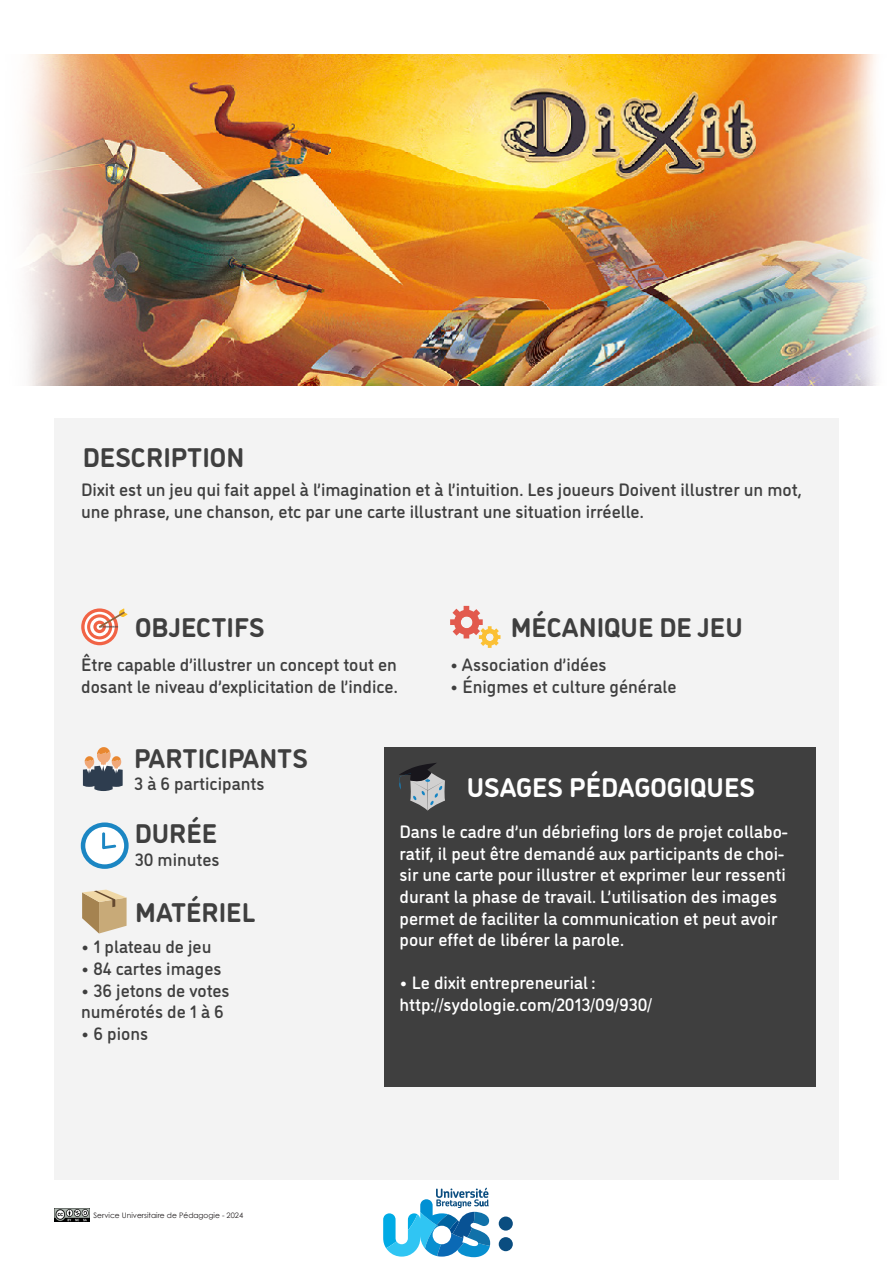
<style>
.page{position:relative;width:893px;height:1263px;background:#fff}
.page>*{position:absolute;margin:0;border:0;box-sizing:border-box;transform-origin:0 0}
.t1{font:700 27px "DI Nosaur";color:#3f3f3f}
.t2{font:700 27px "DI Nosaur";color:#fff}
.t3{font:500 18px/21.6px "DI Nosaur";color:#3f3f3f}
.t4{font:500 18px/21.6px "DI Nosaur";color:#fff}
.t5{font:7.5px "Century Gothic";color:#231f20}
</style>
<div class="page">
<div style="left:54px;top:418px;width:785px;height:761px;background:#f3f3f3"></div>
<div style="left:384px;top:747px;width:432px;height:339px;background:#3f3f3f"></div>
<div style="left:499px;top:1216px;width:14px;height:14px;background:#0a4d80;border-radius:50%"></div>
<div style="left:499px;top:1237px;width:14px;height:14px;background:#0a4d80;border-radius:50%"></div>
<svg style="left:383px;top:1188px;width:107px;height:69px"></svg>
<svg style="left:450px;top:606px;width:50px;height:42px"></svg>
<svg style="left:81px;top:608px;width:47px;height:37px"></svg>
<svg style="left:82px;top:889px;width:45px;height:44px"></svg>
<svg style="left:83px;top:825px;width:43px;height:41px"></svg>
<div style="left:81px;top:822px;width:48px;height:47px;border:4px solid #1b86c3;border-radius:50%"></div>
<svg style="left:105px;top:845px;width:11px;height:4px"></svg>
<hr style="left:102px;top:832px;width:3px;height:17px;background:#1b86c3">
<svg style="left:83px;top:747px;width:40px;height:44px"></svg>
<svg style="left:399px;top:763px;width:46px;height:48px"></svg>
<img style="left:26px;top:54px;width:850px;height:332px">
<img style="left:54px;top:1209px;width:35px;height:12px">
<p class="t1" style="left:83px;top:437px;width:163px">DESCRIPTION</p>
<p class="t3" style="left:81px;top:478px;width:722px">Dixit est un jeu qui fait appel à l’imagination et à l’intuition. Les joueurs Doivent illustrer un mot, une phrase, une chanson, etc par une carte illustrant une situation irréelle.</p>
<p class="t1" style="left:135px;top:607px;width:131px">OBJECTIFS</p>
<p class="t1" style="left:511px;top:607px;width:234px">MÉCANIQUE DE JEU</p>
<p class="t3" style="left:81px;top:653px;width:318px">Être capable d’illustrer un concept tout en dosant le niveau d’explicitation de l’indice.</p>
<p class="t3" style="left:450px;top:653px;width:158px">• Association d’idées</p>
<p class="t3" style="left:450px;top:675px;width:228px">• Énigmes et culture générale</p>
<p class="t1" style="left:134px;top:738px;width:175px">PARTICIPANTS</p>
<p class="t3" style="left:134px;top:772px;width:132px">3 à 6 participants</p>
<p class="t1" style="left:135px;top:813px;width:84px">DURÉE</p>
<p class="t3" style="left:135px;top:848px;width:86px">30 minutes</p>
<p class="t1" style="left:135px;top:892px;width:122px">MATÉRIEL</p>
<p class="t3" style="left:81px;top:935px;width:132px">• 1 plateau de jeu</p>
<p class="t3" style="left:81px;top:957px;width:142px">• 84 cartes images</p>
<p class="t3" style="left:81px;top:978px;width:150px">• 36 jetons de votes numérotés de 1 à 6</p>
<p class="t3" style="left:81px;top:1022px;width:68px">• 6 pions</p>
<p class="t5" style="left:94px;top:1210px;width:151px">Service Universitaire de Pédagogie - 2024</p>
<p class="t2" style="left:467px;top:767px;width:290px">USAGES PÉDAGOGIQUES</p>
<p class="t4" style="left:399px;top:820px;width:390px">Dans le cadre d’un débriefing lors de projet collabo&shy;ratif, il peut être demandé aux participants de choi&shy;sir une carte pour illustrer et exprimer leur ressenti durant la phase de travail. L’utilisation des images permet de faciliter la communication et peut avoir</p>
<p class="t4" style="left:399px;top:928px;width:226px">pour effet de libérer la parole.</p>
<p class="t4" style="left:399px;top:971px;width:197px">• Le dixit entrepreneurial :</p>
<p class="t4" style="left:399px;top:993px;width:254px">http://sydologie.com/2013/09/930/</p>
</div>
